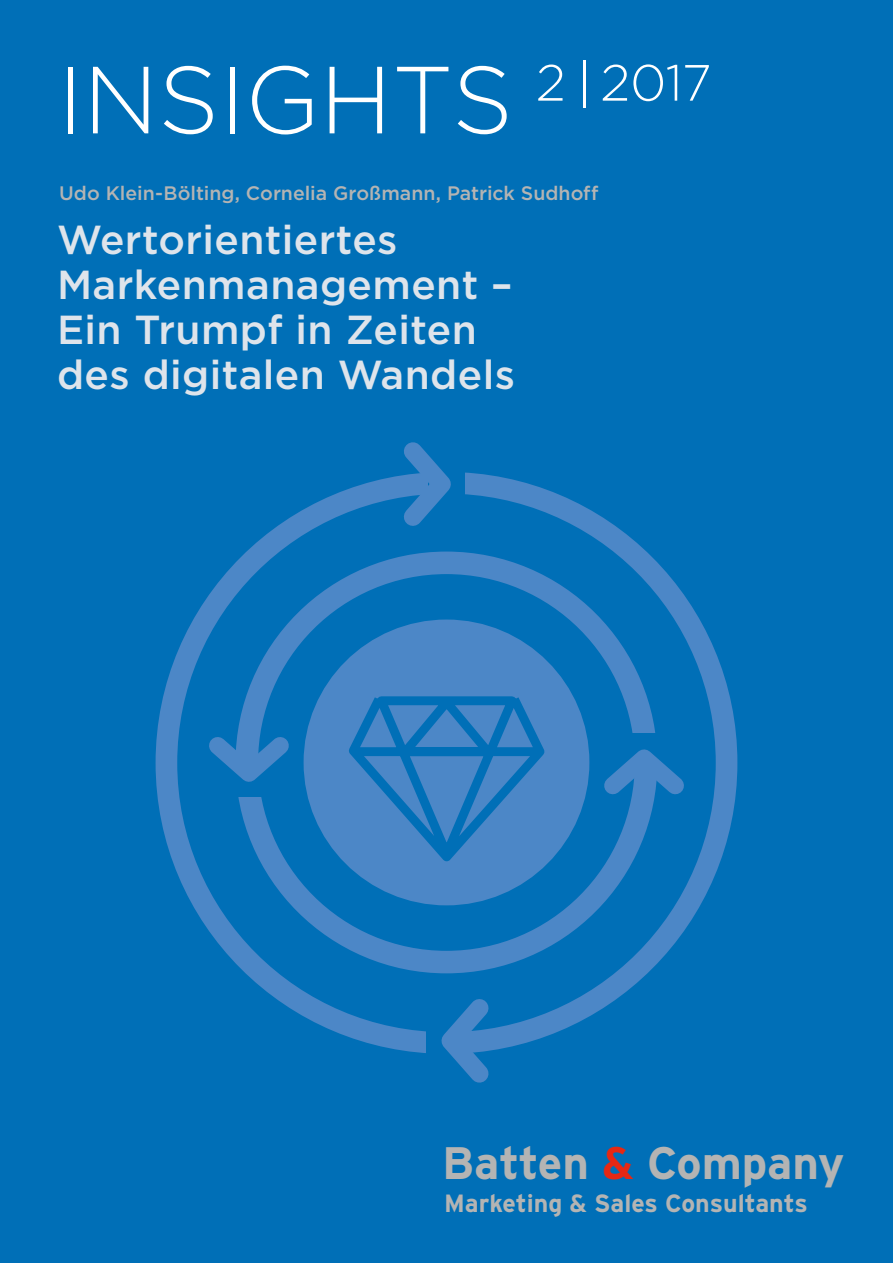
<style>
.page{position:relative;width:893px;height:1263px;background:#006fb7}
.page>*{position:absolute;margin:0;border:0;box-sizing:border-box;transform-origin:0 0}
.t1{font:300 95.1px "Gotham";color:#fff}
.t2{font:300 50.85px "Gotham";color:#fff}
.t3{font:700 45.45px "Interstate Plus";letter-spacing:-.01em;color:#b4b4b3}
.t4{font:500 40.5px/45px "Gotham";letter-spacing:.01em;color:#dee4eb}
.t5{font:700 24.9px "Interstate Plus";color:#b4b4b3}
.t6{font:500 19.5px "Gotham";color:#b4b4b3}
.s1{color:#e52813}
</style>
<div class="page">
<div style="left:236px;top:551px;width:421px;height:422px;border:23px solid #4c87c7;border-radius:50%"></div>
<div style="left:226px;top:762px;width:37px;height:35px;background:#006fb7"></div>
<svg style="left:209px;top:721px;width:96px;height:61px"></svg>
<div style="left:629px;top:733px;width:38px;height:35px;background:#006fb7"></div>
<svg style="left:588px;top:744px;width:96px;height:66px"></svg>
<div style="left:156px;top:472px;width:581px;height:582px;border:22px solid #4c87c7;border-radius:50%"></div>
<svg style="left:387px;top:442px;width:79px;height:84px"></svg>
<svg style="left:426px;top:999px;width:79px;height:84px"></svg>
<div style="left:314px;top:630px;width:264px;height:264px;background:#4c87c7;border-radius:50%"></div>
<div style="left:304px;top:619px;width:285px;height:286px;border:22px solid #4c87c7;border-radius:50%"></div>
<svg style="left:343px;top:687px;width:208px;height:183px"></svg>
<h1 class="t1" style="left:57px;top:48px;width:457px">INSIGHTS</h1>
<p class="t2" style="left:536px;top:55px;width:177px">2 | 2017</p>
<p class="t6" style="left:59px;top:182px;width:541px">Udo Klein-Bölting, Cornelia Großmann, Patrick Sudhoff</p>
<p class="t4" style="left:57px;top:216px;width:459px">Wertorientiertes<br>Markenmanagement –<br>Ein Trumpf in Zeiten des digitalen Wandels</p>
<p class="t3" style="left:442px;top:1137px;width:404px">Batten <span class="s1">&amp;</span> Company</p>
<p class="t5" style="left:444px;top:1189px;width:365px">Marketing &amp; Sales Consultants</p>
</div>
